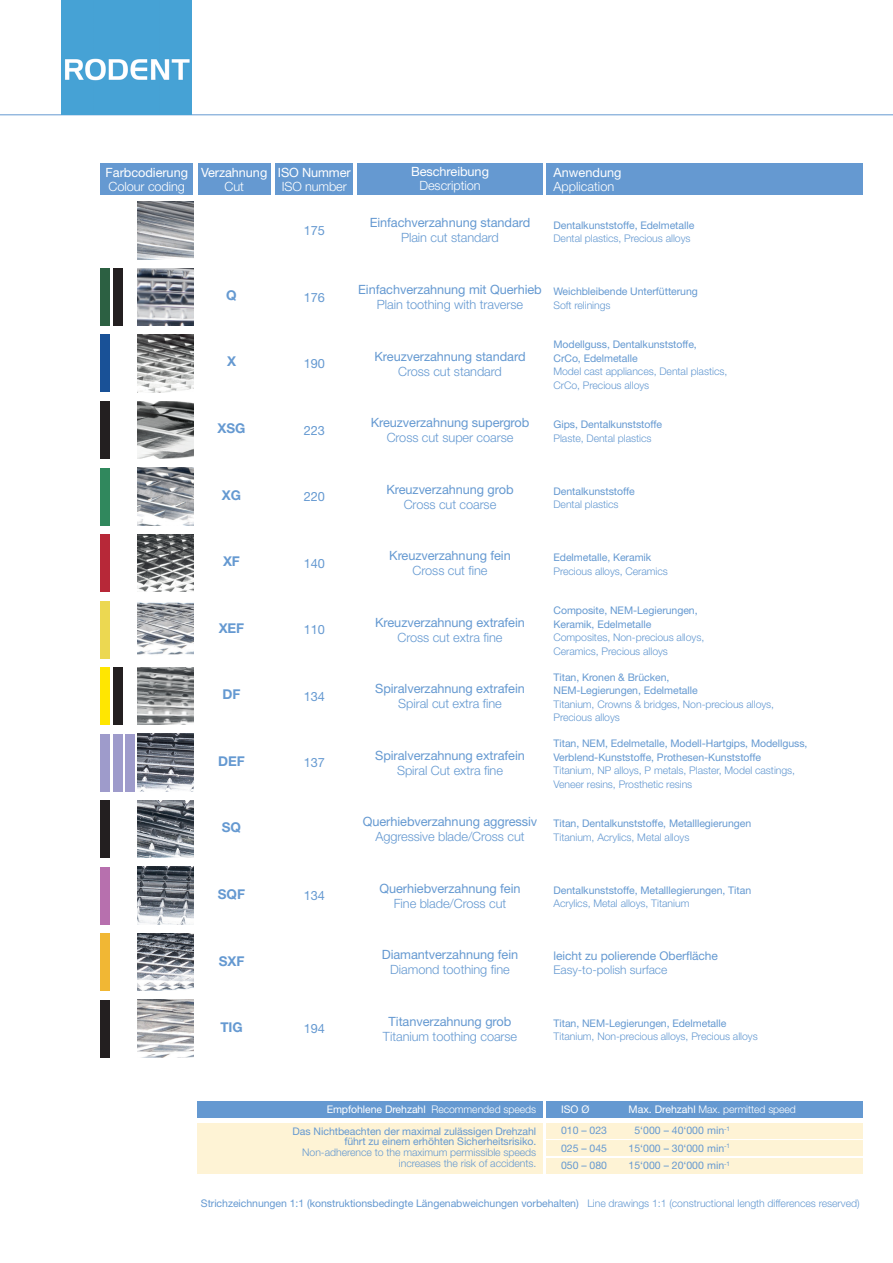
<style>
.page{position:relative;width:893px;height:1263px;background:#fff}
.page>*{position:absolute;margin:0;border:0;box-sizing:border-box;transform-origin:0 0}
.t1{font:700 13.5px "Helvetica Neue LT Std";letter-spacing:-.005em;color:#6599d1}
.t2{font:12.75px/15px "Helvetica Neue LT Std";letter-spacing:-.005em;color:#6599d1;text-align:center}
.t3{font:12.75px/13.5px "Helvetica Neue LT Std";letter-spacing:-.005em;color:#fff;text-align:center}
.t4{font:300 12.75px/15px "Helvetica Neue LT Std";letter-spacing:-.005em;color:#6599d1;text-align:center}
.t5{font:300 12.75px/13.5px "Helvetica Neue LT Std";color:#fff}
.t6{font:12px/13.5px "Helvetica Neue LT Std";letter-spacing:-.005em;color:#6599d1}
.t7{font:10.5px/13.5px "Helvetica Neue LT Std";letter-spacing:-.005em;color:#6599d1}
.t8{font:300 10.5px/13.5px "Helvetica Neue LT Std";letter-spacing:-.005em;color:#6599d1}
.t9{font:300 10.5px "Helvetica Neue LT Std";letter-spacing:-.01em;color:#fff}
.t10{font:10.5px "Helvetica Neue LT Std";color:#fff}
.s1{font-weight:300}
.s2{font-weight:400}
.s3{color:#fff}
.s4{font-weight:300;color:#fff}
</style>
<div class="page">
<img style="left:138px;top:667px;width:55px;height:58px">
<div style="left:101px;top:667px;width:9px;height:58px;background:#ffe601"></div>
<div style="left:113px;top:667px;width:9px;height:58px;background:#231f20"></div>
<img style="left:138px;top:602px;width:55px;height:53px">
<div style="left:101px;top:601px;width:9px;height:57px;background:#ecd851"></div>
<img style="left:138px;top:534px;width:55px;height:58px">
<div style="left:101px;top:534px;width:9px;height:58px;background:#b72838"></div>
<hr style="left:0;top:114px;width:893px;height:1px;background:#6599d1">
<img style="left:138px;top:468px;width:55px;height:57px">
<div style="left:101px;top:468px;width:9px;height:57px;background:#30885d"></div>
<div style="left:357px;top:163px;width:186px;height:32px;background:#6599d1"></div>
<div style="left:276px;top:163px;width:77px;height:32px;background:#6599d1"></div>
<div style="left:546px;top:163px;width:317px;height:32px;background:#6599d1"></div>
<div style="left:101px;top:163px;width:92px;height:32px;background:#6599d1"></div>
<div style="left:198px;top:163px;width:73px;height:32px;background:#6599d1"></div>
<img style="left:138px;top:202px;width:55px;height:57px">
<img style="left:138px;top:933px;width:55px;height:58px">
<div style="left:101px;top:933px;width:9px;height:58px;background:#f1b734"></div>
<img style="left:138px;top:268px;width:55px;height:58px">
<div style="left:101px;top:268px;width:9px;height:58px;background:#2c6042"></div>
<div style="left:113px;top:268px;width:9px;height:58px;background:#231f20"></div>
<img style="left:138px;top:734px;width:55px;height:57px">
<div style="left:101px;top:734px;width:9px;height:57px;background:#9e9bcb"></div>
<div style="left:113px;top:734px;width:9px;height:57px;background:#9e9bcb"></div>
<div style="left:125px;top:734px;width:9px;height:57px;background:#9e9bcb"></div>
<img style="left:138px;top:335px;width:55px;height:57px">
<div style="left:101px;top:335px;width:9px;height:57px;background:#195197"></div>
<img style="left:138px;top:401px;width:55px;height:58px">
<div style="left:101px;top:401px;width:9px;height:58px;background:#231f20"></div>
<img style="left:138px;top:1000px;width:55px;height:57px">
<div style="left:101px;top:1000px;width:9px;height:57px;background:#231f20"></div>
<img style="left:138px;top:800px;width:55px;height:58px">
<div style="left:101px;top:800px;width:9px;height:58px;background:#231f20"></div>
<img style="left:138px;top:867px;width:55px;height:57px">
<div style="left:101px;top:867px;width:9px;height:57px;background:#b770ae"></div>
<div style="left:546px;top:1101px;width:317px;height:17px;background:#6599d1"></div>
<div style="left:197px;top:1101px;width:345px;height:17px;background:#6599d1"></div>
<div style="left:546px;top:1123px;width:317px;height:15px;background:#fef3d5"></div>
<div style="left:546px;top:1140px;width:317px;height:16px;background:#fef3d5"></div>
<div style="left:546px;top:1158px;width:317px;height:16px;background:#fef3d5"></div>
<div style="left:197px;top:1123px;width:345px;height:15px;background:#fef3d5"></div>
<div style="left:197px;top:1128px;width:345px;height:46px;background:#fef3d5"></div>
<img style="left:62px;top:21px;width:129px;height:94px">
<div style="left:62px;top:0;width:129px;height:21px;background:#46a2d5"></div>
<p class="t3" style="left:106px;top:167px;width:84px;text-align:left">Farbcodierung<br><span class="s1">Colour coding</span></p>
<p class="t3" style="left:201px;top:167px;width:68px">Verzahnung<br><span class="s1">Cut</span></p>
<p class="t3" style="left:411px;top:166px;width:79px">Beschreibung<br><span class="s1">Description</span></p>
<p class="t3" style="left:278px;top:167px;width:74px">ISO Nummer<br><span class="s1">ISO number</span></p>
<p class="t5" style="left:554px;top:167px;width:70px"><span class="s2">Anwendung<br></span>Application</p>
<p class="t2" style="left:370px;top:217px;width:162px">Einfachverzahnung standard<br><span class="s1">Plain cut standard</span></p>
<p class="t2" style="left:304px;top:224px;width:23px">175</p>
<p class="t7" style="left:553px;top:219px;width:142px">Dentalkunststoffe, Edelmetalle<br><span class="s1">Dental plastics, Precious alloys</span></p>
<p class="t1" style="left:226px;top:287px;width:12px">Q</p>
<p class="t2" style="left:358px;top:283px;width:185px">Einfachverzahnung mit Querhieb<br><span class="s1">Plain toothing with traverse</span></p>
<p class="t2" style="left:304px;top:291px;width:23px">176</p>
<p class="t7" style="left:553px;top:286px;width:146px">Weichbleibende Unterfütterung<br><span class="s1">Soft relinings</span></p>
<p class="t1" style="left:227px;top:354px;width:11px">X</p>
<p class="t2" style="left:304px;top:357px;width:23px">190</p>
<p class="t2" style="left:374px;top:350px;width:153px">Kreuzverzahnung standard<br><span class="s1">Cross cut standard</span></p>
<p class="t8" style="left:553px;top:339px;width:175px"><span class="s2">Modellguss, Dentalkunststoffe,<br>CrCo, Edelmetalle<br></span>Model cast appliances, Dental plastics,<br>CrCo, Precious alloys</p>
<p class="t1" style="left:218px;top:420px;width:29px">XSG</p>
<p class="t2" style="left:371px;top:416px;width:160px">Kreuzverzahnung supergrob<br><span class="s1">Cross cut super coarse</span></p>
<p class="t2" style="left:304px;top:424px;width:23px">223</p>
<p class="t7" style="left:553px;top:419px;width:110px">Gips, Dentalkunststoffe<br><span class="s1">Plaste, Dental plastics</span></p>
<p class="t1" style="left:222px;top:487px;width:21px">XG</p>
<p class="t2" style="left:386px;top:483px;width:129px">Kreuzverzahnung grob<br><span class="s1">Cross cut coarse</span></p>
<p class="t2" style="left:304px;top:490px;width:23px">220</p>
<p class="t7" style="left:553px;top:485px;width:83px">Dentalkunststoffe<br><span class="s1">Dental plastics</span></p>
<p class="t1" style="left:223px;top:554px;width:18px">XF</p>
<p class="t2" style="left:389px;top:549px;width:123px">Kreuzverzahnung fein<br><span class="s1">Cross cut fine</span></p>
<p class="t2" style="left:304px;top:557px;width:23px">140</p>
<p class="t8" style="left:553px;top:552px;width:116px"><span class="s2">Edelmetalle, Keramik<br></span>Precious alloys, Ceramics</p>
<p class="t1" style="left:219px;top:620px;width:27px">XEF</p>
<p class="t2" style="left:304px;top:623px;width:23px">110</p>
<p class="t2" style="left:375px;top:616px;width:151px">Kreuzverzahnung extrafein<br><span class="s1">Cross cut extra fine</span></p>
<p class="t8" style="left:553px;top:605px;width:152px"><span class="s2">Composite, NEM-Legierungen,<br>Keramik, Edelmetalle<br></span>Composites, Non-precious alloys,<br>Ceramics, Precious alloys</p>
<p class="t1" style="left:223px;top:687px;width:19px">DF</p>
<p class="t2" style="left:304px;top:690px;width:23px">134</p>
<p class="t2" style="left:375px;top:682px;width:151px">Spiralverzahnung extrafein<br><span class="s1">Spiral cut extra fine</span></p>
<p class="t8" style="left:553px;top:671px;width:222px"><span class="s2">Titan, Kronen &amp; Brücken,<br>NEM-Legierungen, Edelmetalle<br></span>Titanium, Crowns &amp; bridges, Non-precious alloys,<br>Precious alloys</p>
<p class="t1" style="left:218px;top:753px;width:28px">DEF</p>
<p class="t2" style="left:304px;top:756px;width:23px">137</p>
<p class="t2" style="left:375px;top:749px;width:151px">Spiralverzahnung extrafein<br><span class="s1">Spiral Cut extra fine</span></p>
<p class="t7" style="left:553px;top:738px;width:255px">Titan, NEM, Edelmetalle, Modell-Hartgips, Modellguss, Verblend-Kunststoffe, Prothesen-Kunststoffe<br><span class="s1">Titanium, NP alloys, P metals, Plaster, Model castings, Veneer resins, Prosthetic resins</span></p>
<p class="t1" style="left:222px;top:820px;width:21px">SQ</p>
<p class="t1" style="left:218px;top:886px;width:29px">SQF</p>
<p class="t2" style="left:363px;top:815px;width:176px">Querhiebverzahnung aggressiv<br><span class="s1">Aggressive blade/Cross cut</span></p>
<p class="t7" style="left:553px;top:818px;width:199px">Titan, Dentalkunststoffe, Metalllegierungen<br><span class="s1">Titanium, Acrylics, Metal alloys</span></p>
<p class="t2" style="left:379px;top:882px;width:142px">Querhiebverzahnung fein<br><span class="s1">Fine blade/Cross cut</span></p>
<p class="t2" style="left:304px;top:889px;width:23px">134</p>
<p class="t7" style="left:553px;top:884px;width:199px">Dentalkunststoffe, Metalllegierungen, Titan<br><span class="s1">Acrylics, Metal alloys, Titanium</span></p>
<p class="t1" style="left:219px;top:953px;width:27px">SXF</p>
<p class="t2" style="left:382px;top:948px;width:138px">Diamantverzahnung fein<br><span class="s1">Diamond toothing fine</span></p>
<p class="t6" style="left:553px;top:950px;width:166px">leicht zu polierende Oberfläche<br><span class="s1">Easy-to-polish surface</span></p>
<p class="t1" style="left:220px;top:1019px;width:24px">TIG</p>
<p class="t4" style="left:383px;top:1015px;width:136px"><span class="s2">Titanverzahnung grob<br></span>Titanium toothing coarse</p>
<p class="t2" style="left:304px;top:1022px;width:23px">194</p>
<p class="t8" style="left:553px;top:1017px;width:206px"><span class="s2">Titan, NEM-Legierungen, Edelmetalle<br></span>Titanium, Non-precious alloys, Precious alloys</p>
<p class="t7" style="left:293px;top:1099px;width:245px;line-height:21.6px;text-align:right"><span class="s3">Empfohlene Drehzahl</span> <span class="s4">Recommended speeds<br></span>Das Nichtbeachten der maximal zulässigen Drehzahl</p>
<p class="t8" style="left:302px;top:1137px;width:236px;line-height:10.8px;text-align:right"><span class="s2">führt zu einem erhöhten Sicherheitsrisiko.<br></span>Non-adherence to the maximum permissible speeds increases the risk of accidents.</p>
<p class="t10" style="left:561px;top:1105px;width:30px">ISO Ø</p>
<p class="t9" style="left:629px;top:1105px;width:169px"><span class="s2">Max. Drehzahl</span> Max. permitted speed</p>
<p class="t7" style="left:561px;top:1125px;width:48px">010 – 023</p>
<p class="t7" style="left:634px;top:1125px;width:97px">5‘000 – 40‘000 min<sup>-1</sup></p>
<p class="t7" style="left:561px;top:1142px;width:48px">025 – 045</p>
<p class="t7" style="left:629px;top:1142px;width:103px">15‘000 – 30‘000 min<sup>-1</sup></p>
<p class="t7" style="left:561px;top:1160px;width:48px">050 – 080</p>
<p class="t7" style="left:629px;top:1160px;width:103px">15‘000 – 20‘000 min<sup>-1</sup></p>
<p class="t7" style="left:201px;top:1197px;width:660px">Strichzeichnungen 1:1 (konstruktionsbedingte Längenabweichungen vorbehalten) <span class="s1">Line drawings 1:1 (constructional length differences reserved)</span></p>
</div>
